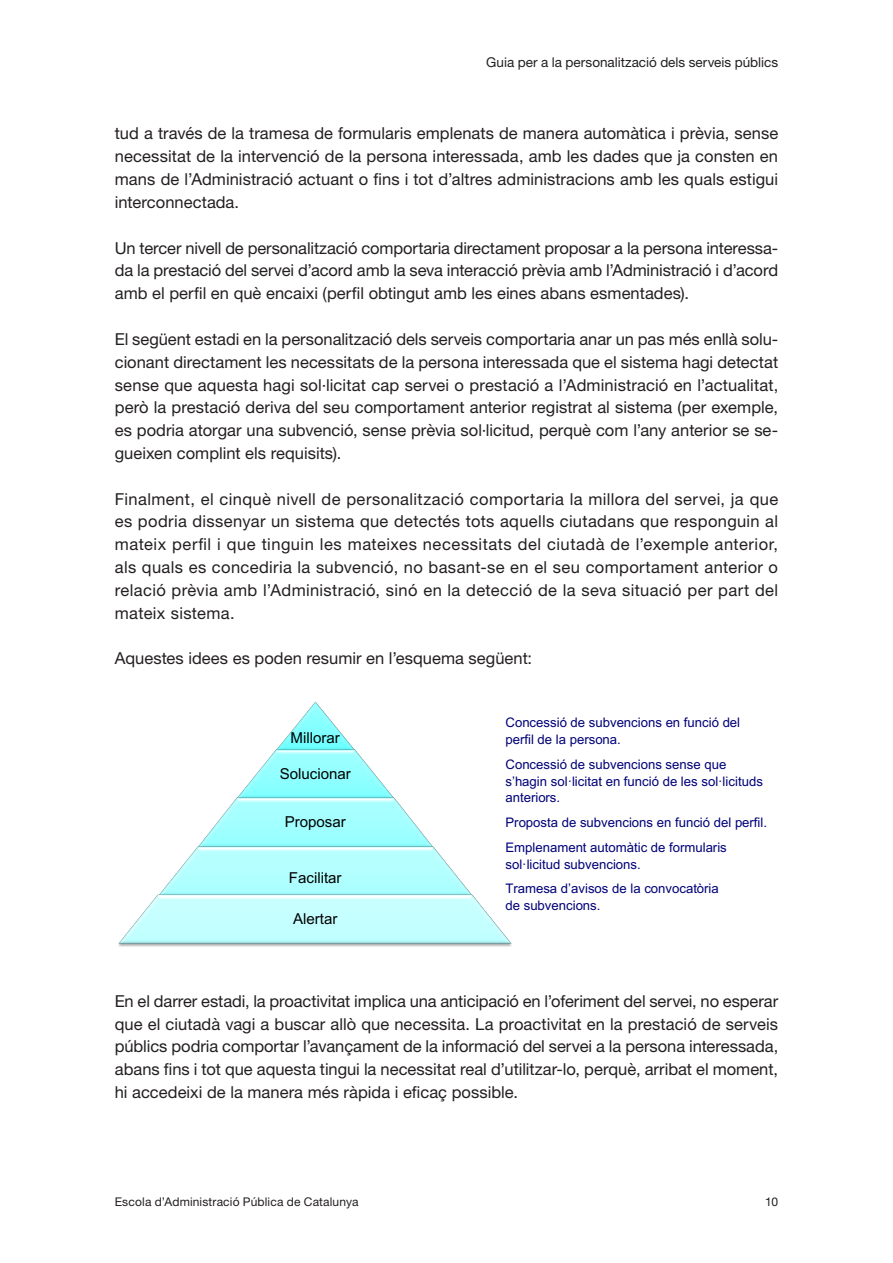
<style>
.page{position:relative;width:893px;height:1263px;background:#fff}
.page>*{position:absolute;margin:0;border:0;box-sizing:border-box;transform-origin:0 0}
.text{font:16.5px/22.8px "Helvetica Neue LT Std";letter-spacing:.005em;color:#231f20;text-align:justify}
.t1{font:15px "Arial";color:#000}
.t2{font:13.5px "Helvetica Neue LT Std";color:#231f20}
.t3{font:13.2px/17px "Arial";color:#000078}
.t4{font:12px "Helvetica Neue LT Std";letter-spacing:.01em;color:#231f20}
</style>
<div class="page">
<img style="left:278px;top:701px;width:75px;height:47px">
<img style="left:238px;top:748px;width:155px;height:49px">
<img style="left:199px;top:797px;width:233px;height:48px">
<img style="left:160px;top:845px;width:311px;height:48px">
<img style="left:118px;top:893px;width:394px;height:54px">
<p class="t2" style="left:486px;top:54px;width:293px">Guia per a la personalització dels serveis públics</p>
<p class="text" style="left:115px;top:122px;width:665px">tud a través de la tramesa de formularis emplenats de manera automàtica i prèvia, sense necessitat de la intervenció de la persona interessada, amb les dades que ja consten en mans de l’Administració actuant o fins i tot d’altres administracions amb les quals estigui interconnectada.</p>
<p class="text" style="left:115px;top:236px;width:665px">Un tercer nivell de personalització comportaria directament proposar a la persona interessa&shy;da la prestació del servei d’acord amb la seva interacció prèvia amb l’Administració i d’acord amb el perfil en què encaixi (perfil obtingut amb les eines abans esmentades).</p>
<p class="text" style="left:115px;top:327px;width:665px">El següent estadi en la personalització dels serveis comportaria anar un pas més enllà solu&shy;cionant directament les necessitats de la persona interessada que el sistema hagi detectat sense que aquesta hagi sol·licitat cap servei o prestació a l’Administració en l’actualitat, però la prestació deriva del seu comportament anterior registrat al sistema (per exemple, es podria atorgar una subvenció, sense prèvia sol·licitud, perquè com l’any anterior se se&shy;gueixen complint els requisits).</p>
<p class="text" style="left:115px;top:487px;width:665px">Finalment, el cinquè nivell de personalització comportaria la millora del servei, ja que es podria dissenyar un sistema que detectés tots aquells ciutadans que responguin al mateix perfil i que tinguin les mateixes necessitats del ciutadà de l’exemple anterior, als quals es concediria la subvenció, no basant-se en el seu comportament anterior o relació prèvia amb l’Administració, sinó en la detecció de la seva situació per part del mateix sistema.</p>
<p class="text" style="left:115px;top:647px;width:419px">Aquestes idees es poden resumir en l’esquema següent:</p>
<p class="t1" style="left:291px;top:727px;width:51px">Millorar</p>
<p class="t1" style="left:280px;top:763px;width:73px">Solucionar</p>
<p class="t1" style="left:285px;top:811px;width:63px">Proposar</p>
<p class="t1" style="left:289px;top:868px;width:54px">Facilitar</p>
<p class="t1" style="left:293px;top:908px;width:46px">Alertar</p>
<p class="t3" style="left:505px;top:714px;width:236px">Concessió de subvencions en funció del perfil de la persona.</p>
<p class="t3" style="left:505px;top:755px;width:259px">Concessió de subvencions sense que s’hagin sol·licitat en funció de les sol·licituds anteriors.</p>
<p class="t3" style="left:505px;top:810px;width:263px;line-height:24.6px">Proposta de subvencions en funció del perfil.<br>Emplenament automàtic de formularis</p>
<p class="t3" style="left:505px;top:851px;width:215px;line-height:24.5px">sol·licitud subvencions.<br>Tramesa d’avisos de la convocatòria</p>
<p class="t3" style="left:505px;top:897px;width:97px">de subvencions.</p>
<p class="text" style="left:115px;top:989px;width:665px">En el darrer estadi, la proactivitat implica una anticipació en l’oferiment del servei, no esperar que el ciutadà vagi a buscar allò que necessita. La proactivitat en la prestació de serveis públics podria comportar l’avançament de la informació del servei a la persona interessada, abans fins i tot que aquesta tingui la necessitat real d’utilitzar-lo, perquè, arribat el moment, hi accedeixi de la manera més ràpida i eficaç possible.</p>
<p class="t4" style="left:115px;top:1194px;width:245px">Escola d’Administració Pública de Catalunya</p>
<p class="t4" style="left:765px;top:1194px;width:14px">10</p>
</div>
